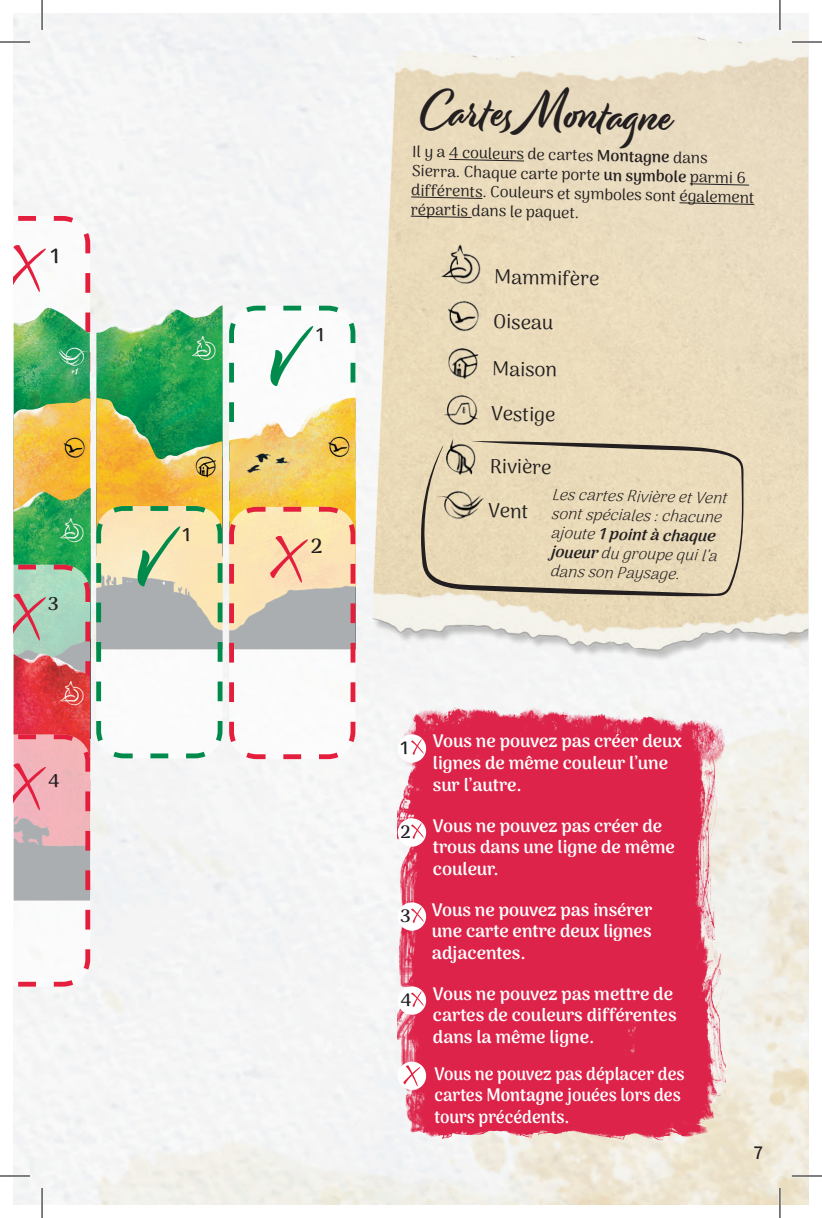
<style>
.page{position:relative;width:822px;height:1218px;background:#fff}
.page>*{position:absolute;margin:0;border:0;box-sizing:border-box;transform-origin:0 0}
.t1{font:48px "Modish";color:#231f20}
.t2{font:700 20.6px "Arima Koshi";color:#231f20}
.t3{font:20px "Arima Koshi";color:#231f20}
.t4{font:700 18.6px "Arima Koshi";color:#231f20}
.t5{font:600 18px/21.6px "Arima Koshi";color:#fff}
.t6{font:600 18px/21.6px "Arima Koshi";color:#fff;scale:.94 1}
.t7{font:700 18px "Arima Koshi";color:#231f20}
.t8{font:16px/19.2px "Arima Koshi";color:#231f20}
.t9{font:italic 300 16px/19.2px "Arima Koshi";color:#231f20}
.s1{font-weight:700}
.s2{font-weight:600}
.s3{font-weight:900}
</style>
<div class="page">
<img style="left:338px;top:14px;width:469px;height:662px">
<svg style="left:448px;top:159px;width:76px;height:3px"></svg>
<svg style="left:688px;top:183px;width:61px;height:3px"></svg>
<svg style="left:410px;top:196px;width:73px;height:3px"></svg>
<svg style="left:678px;top:202px;width:76px;height:3px"></svg>
<svg style="left:410px;top:215px;width:62px;height:3px"></svg>
<img style="left:440px;top:244px;width:49px;height:95px">
<img style="left:438px;top:339px;width:49px;height:95px">
<img style="left:437px;top:434px;width:48px;height:7px">
<svg style="left:419px;top:441px;width:324px;height:156px;background:#ded0b0"></svg>
<svg style="left:14px;top:214px;width:343px;height:775px"></svg>
<img style="left:397px;top:704px;width:328px;height:444px">
<div style="left:397px;top:1062px;width:29px;height:28px;background:#fff;border-radius:50%"></div>
<svg style="left:403px;top:1065px;width:18px;height:22px"></svg>
<div style="left:397px;top:818px;width:29px;height:29px;background:#fff;border-radius:50%"></div>
<svg style="left:411px;top:823px;width:12px;height:16px"></svg>
<div style="left:397px;top:734px;width:29px;height:29px;background:#fff;border-radius:50%"></div>
<svg style="left:411px;top:739px;width:12px;height:16px"></svg>
<div style="left:397px;top:902px;width:29px;height:29px;background:#fff;border-radius:50%"></div>
<svg style="left:411px;top:907px;width:12px;height:16px"></svg>
<div style="left:397px;top:986px;width:29px;height:29px;background:#fff;border-radius:50%"></div>
<svg style="left:411px;top:991px;width:12px;height:16px"></svg>
<hr style="left:791px;top:41px;width:30px;height:2px;background:#fff">
<hr style="left:778px;top:0;width:2px;height:30px;background:#fff">
<hr style="left:0;top:42px;width:30px;height:1px;background:#000">
<hr style="left:791px;top:42px;width:30px;height:1px;background:#000">
<hr style="left:0;top:1176px;width:30px;height:1px;background:#000">
<hr style="left:791px;top:1176px;width:30px;height:1px;background:#000">
<hr style="left:42px;top:0;width:1px;height:30px;background:#000">
<hr style="left:42px;top:1188px;width:1px;height:30px;background:#000">
<hr style="left:779px;top:0;width:1px;height:30px;background:#000">
<hr style="left:779px;top:1188px;width:1px;height:30px;background:#000">
<p class="t2" style="left:50px;top:243px;width:11px">1</p>
<p class="t4" style="left:48px;top:593px;width:12px">3</p>
<p class="t4" style="left:48px;top:769px;width:13px">4</p>
<p class="t4" style="left:182px;top:524px;width:10px">1</p>
<p class="t4" style="left:316px;top:324px;width:10px">1</p>
<p class="t2" style="left:310px;top:534px;width:13px">2</p>
<h1 class="t1" style="left:421px;top:80px;width:254px;rotate:1deg">Cartes Mon tagne</h1>
<p class="t8" style="left:412px;top:142px;width:344px;rotate:1deg">Il y a 4 couleurs de cartes <span class="s1">Montagne</span> dans Sierra. Chaque carte porte <span class="s1">un symbole</span> parmi 6 différents. Couleurs et symboles sont également répartis dans le paquet.</p>
<p class="t3" style="left:494px;top:265px;width:107px;rotate:1deg">Mammifère</p>
<p class="t3" style="left:493px;top:310px;width:62px;rotate:1deg">Oiseau</p>
<p class="t3" style="left:492px;top:357px;width:66px;rotate:1deg">Maison</p>
<p class="t3" style="left:491px;top:402px;width:66px;rotate:1deg">Vestige</p>
<p class="t3" style="left:490px;top:454px;width:63px;rotate:1deg">Rivière</p>
<p class="t3" style="left:488px;top:499px;width:42px;rotate:1deg">Vent</p>
<p class="t9" style="left:551px;top:485px;width:177px;rotate:1deg">Les cartes Rivière et Vent sont spéciales : chacune ajoute <span class="s2">1 point à chaque joueur</span> du groupe qui l’a dans son Paysage.</p>
<p class="t7" style="left:400px;top:737px;width:9px">1</p>
<p class="t7" style="left:400px;top:821px;width:11px">2</p>
<p class="t7" style="left:400px;top:905px;width:12px">3</p>
<p class="t7" style="left:400px;top:989px;width:12px">4</p>
<p class="t5" style="left:432px;top:730px;width:250px">Vous ne pouvez pas créer deux lignes de même couleur l’une sur l’autre.</p>
<p class="t5" style="left:432px;top:814px;width:243px">Vous ne pouvez pas créer de trous dans une ligne de même couleur.</p>
<p class="t5" style="left:431px;top:898px;width:222px;text-align:justify">Vous ne pouvez pas insérer une carte entre deux lignes adjacentes.</p>
<p class="t5" style="left:432px;top:983px;width:245px">Vous ne pouvez pas mettre de cartes de couleurs différentes dans la même ligne.</p>
<p class="t6" style="left:434px;top:1062px;width:267px">Vous ne pouvez pas déplacer des cartes <span class="s3">Montagne</span> jouées lors des tours précédents.</p>
<p class="t7" style="left:753px;top:1142px;width:11px">7</p>
</div>
